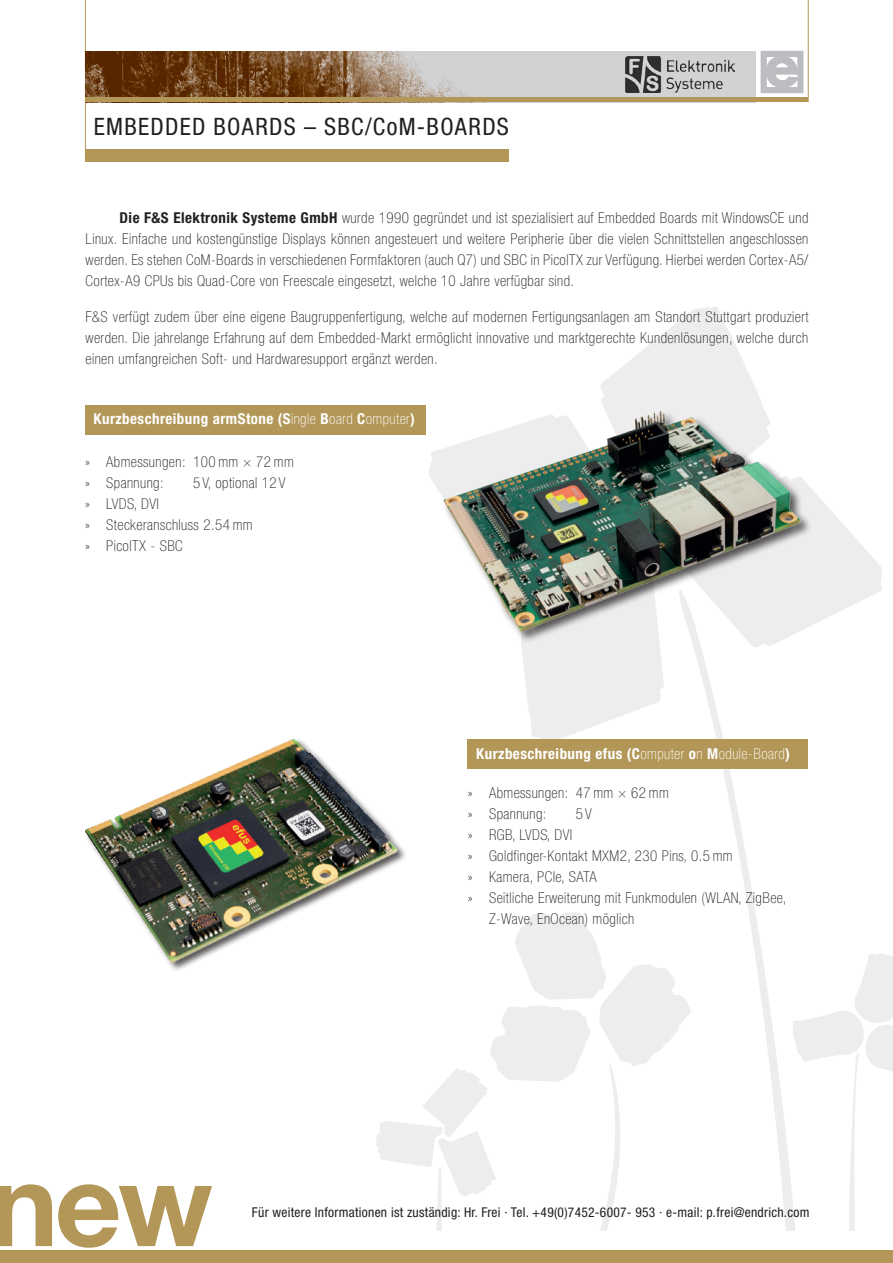
<style>
.page{position:relative;width:893px;height:1263px;background:#fff}
.page>*{position:absolute;margin:0;border:0;box-sizing:border-box;transform-origin:0 0}
.t1{font:700 116.25px "Helvetica Neue LT Std";color:#b39758}
.Headline_Bereich{font:condensed 24px "Helvetica Neue LT Std";letter-spacing:.055em;color:#231f20}
.t2{font:100 condensed 15px/21px "Helvetica Neue LT Std";letter-spacing:.03em;color:#231f20;text-align:justify}
.t3{font:700 condensed 15px "Helvetica Neue LT Std";letter-spacing:.03em;color:#fff}
.t4{font:condensed 13.5px "Helvetica Neue LT Std";letter-spacing:.02em;color:#231f20}
.s1{font-weight:700}
.s2{font-weight:100}
</style>
<div class="page">
<div style="left:0;top:1250px;width:893px;height:13px;background:#b39758"></div>
<div style="left:85px;top:149px;width:423px;height:13px;background:#b39758"></div>
<div style="left:761px;top:51px;width:42px;height:42px;border:6px solid #bcbdc0"></div>
<svg style="left:764px;top:55px;width:34px;height:36px"></svg>
<hr style="left:85px;top:0;width:1px;height:162px;background:#b39758">
<div style="left:85px;top:51px;width:670px;height:51px;background:#d1d2d4"></div>
<img style="left:85px;top:51px;width:400px;height:47px">
<hr style="left:85px;top:98px;width:723px;height:4px;background:#b39758">
<hr style="left:808px;top:0;width:1px;height:102px;background:#b39758">
<img style="left:625px;top:57px;width:109px;height:35px">
<div style="left:85px;top:405px;width:340px;height:30px;background:#b39758"></div>
<svg style="left:723px;top:769px;width:69px;height:461px"></svg>
<svg style="left:376px;top:912px;width:315px;height:318px"></svg>
<svg style="left:792px;top:953px;width:101px;height:277px"></svg>
<svg style="left:429px;top:307px;width:453px;height:434px"></svg>
<div style="left:442px;top:410px;width:371px;height:234px;background:#231f20;opacity:.75"></div>
<img style="left:439px;top:407px;width:369px;height:229px">
<div style="left:84px;top:738px;width:323px;height:234px;background:#fff"></div>
<img style="left:85px;top:738px;width:316px;height:224px">
<div style="left:468px;top:739px;width:340px;height:30px;background:#b39758"></div>
<p class="Headline_Bereich" style="left:94px;top:113px;width:417px">EMBEDDED BOARDS – SBC/CoM-BOARDS</p>
<p class="t2" style="left:86px;top:207px;width:724px;text-indent:34px"><span class="s1">Die F&amp;S Elektronik Systeme GmbH</span> wurde 1990 gegründet und ist spezialisiert auf Embedded Boards mit WindowsCE und Linux. Einfache und kostengünstige Displays können angesteuert und weitere Peripherie über die vielen Schnittstellen angeschlossen werden. Es stehen CoM-Boards in verschiedenen Formfaktoren (auch Q7) und SBC in PicolTX zur Verfügung. Hierbei werden Cortex-A5/ Cortex-A9 CPUs bis Quad-Core von Freescale eingesetzt, welche 10 Jahre verfügbar sind.</p>
<p class="t2" style="left:86px;top:306px;width:724px">F&amp;S verfügt zudem über eine eigene Baugruppenfertigung, welche auf modernen Fertigungsanlagen am Standort Stuttgart produziert werden. Die jahrelange Erfahrung auf dem Embedded-Markt ermöglicht innovative und marktgerechte Kundenlösungen, welche durch einen umfangreichen Soft- und Hardwaresupport ergänzt werden.</p>
<p class="t3" style="left:94px;top:410px;width:323px">Kurzbeschreibung armStone (S<span class="s2">ingle</span> B<span class="s2">oard</span> C<span class="s2">omputer</span>)</p>
<p class="t2" style="left:85px;top:451px;width:210px">» Abmessungen: 100 mm × 72 mm</p>
<p class="t2" style="left:85px;top:472px;width:80px">» Spannung:</p>
<p class="t2" style="left:193px;top:472px;width:94px">5 V, optional 12 V</p>
<p class="t2" style="left:85px;top:493px;width:75px">» LVDS, DVI</p>
<p class="t2" style="left:85px;top:514px;width:169px">» Steckeranschluss 2.54 mm</p>
<p class="t2" style="left:85px;top:535px;width:99px">» PicolTX - SBC</p>
<p class="t3" style="left:476px;top:744px;width:315px">Kurzbeschreibung efus (C<span class="s2">omputer</span> o<span class="s2">n</span> M<span class="s2">odule-Board</span>)</p>
<p class="t2" style="left:468px;top:782px;width:203px">» Abmessungen: 47 mm × 62 mm</p>
<p class="t2" style="left:468px;top:803px;width:80px">» Spannung:</p>
<p class="t2" style="left:576px;top:803px;width:18px">5V</p>
<p class="t2" style="left:468px;top:824px;width:106px">» RGB, LVDS, DVI</p>
<p class="t2" style="left:468px;top:845px;width:266px">» Goldfinger-Kontakt MXM2, 230 Pins, 0.5 mm</p>
<p class="t2" style="left:468px;top:866px;width:130px">» Kamera, PCIe, SATA</p>
<p class="t2" style="left:489px;top:887px;width:299px;text-indent:-21px">» Seitliche Erweiterung mit Funkmodulen (WLAN, ZigBee,<br>Z-Wave, EnOcean) möglich</p>
<p class="t1" style="left:-11px;top:1133px;width:225px">new</p>
<p class="t4" style="left:252px;top:1205px;width:559px">Für weitere Informationen ist zuständig: Hr. Frei · Tel. +49(0)7452-6007- 953 · e-mail: p.frei@endrich.com</p>
</div>
